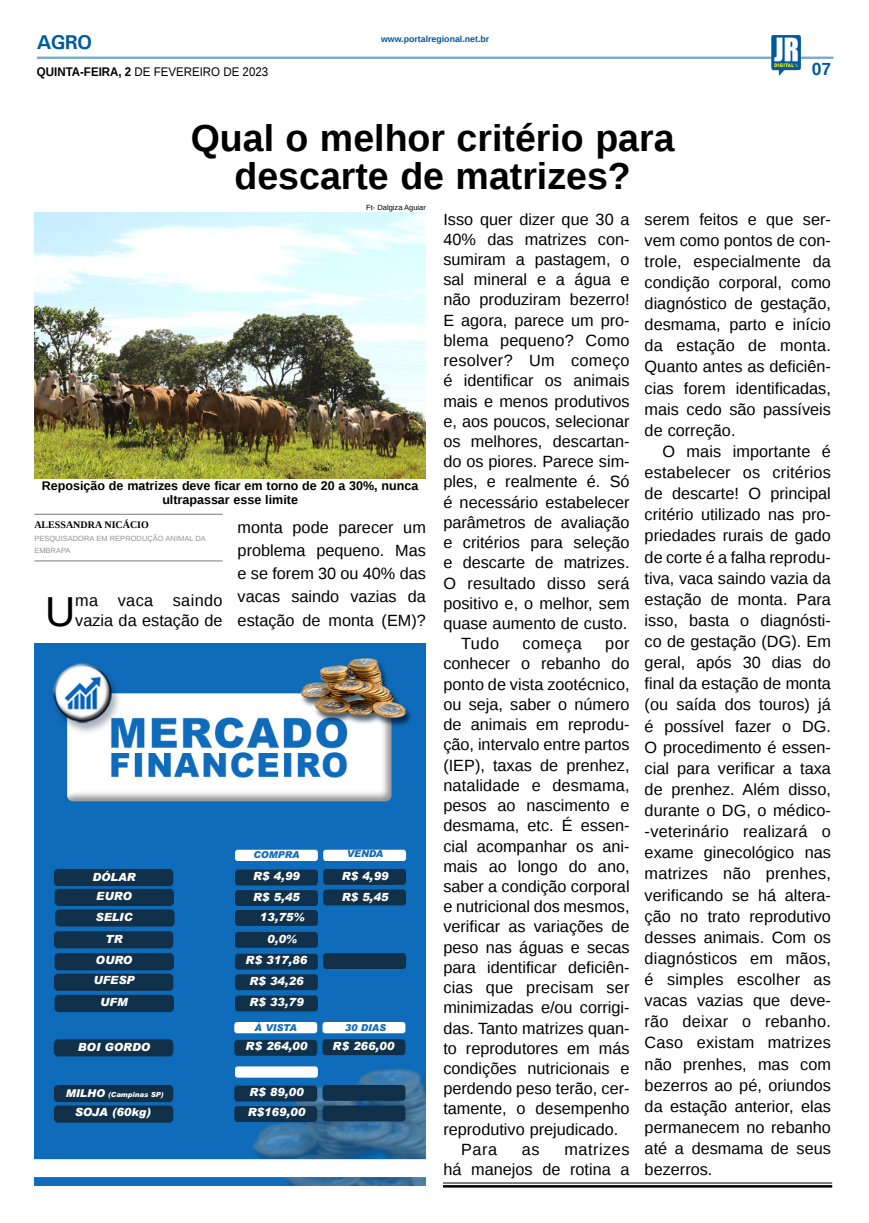
<style>
.page{position:relative;width:869px;height:1223px;background:#fff}
.page>*{position:absolute;margin:0;border:0;box-sizing:border-box;transform-origin:0 0}
.MATÉRIA{font:41.88px "Liberation Sans";color:#000}
.TÍTULO{font:700 37.5px "Liberation Sans";color:#000}
.TITULO_PG{font:700 20px "Univers";color:#005a9e}
.TÍTULO-2{font:700 17.5px "Liberation Sans";color:#005a9e}
.MATÉRIA-2{font:16.25px/20.2px "Liberation Sans";color:#000;text-align:justify}
.LEGENDA{font:700 12.5px/13.8px "Liberation Sans";color:#000;text-align:center}
.t1{font:12.5px "Liberation Sans";color:#000;scale:.92 1}
.MATÉRIA-3{font:italic 900 11.25px "Arial";color:#fff}
.CRÉDITO_NOME{font:700 10px "Liberation Serif";color:#000}
.MATÉRIA-4{font:italic 900 9.5px "Arial";color:#0f6cba}
.DATA_PG{font:700 8.75px "Liberation Sans";color:#005a9e}
.CRÉDITO_MATÉRIA{font:7.5px/12.6px "Liberation Sans";color:#939598}
.CRÉDITO_FOTO{font:7.5px "Liberation Sans";color:#000}
.MATÉRIA-5{font:italic 900 6.88px "Arial";color:#fff}
.s1{font-weight:700}
.s2{font-size:10.75px}
</style>
<div class="page">
<hr style="left:37px;top:57px;width:796px;height:2px;background:#005a9e">
<img style="left:770px;top:35px;width:31px;height:41px">
<img style="left:35px;top:643px;width:390px;height:542px">
<hr style="left:443px;top:1182px;width:388px;height:1px;background:#000">
<hr style="left:443px;top:1185px;width:388px;height:2px;background:#000">
<img style="left:34px;top:213px;width:391px;height:265px">
<hr style="left:34px;top:513px;width:188px;height:2px;background:#939598">
<hr style="left:34px;top:560px;width:188px;height:1px;background:#939598">
<p class="TITULO_PG" style="left:37px;top:30px;width:57px">AGRO</p>
<p class="t1" style="left:37px;top:64px;width:253px"><span class="s1">QUINTA-FEIRA, 2</span> DE FEVEREIRO DE 2023</p>
<p class="DATA_PG" style="left:381px;top:33px;width:110px">www.portalregional.net.br</p>
<p class="TÍTULO" style="left:190px;top:112px;width:485px">Qual o melhor critério para</p>
<p class="TÍTULO" style="left:234px;top:150px;width:397px">descarte de matrizes?</p>
<p class="TÍTULO-2" style="left:811px;top:57px;width:21px">07</p>
<p class="CRÉDITO_FOTO" style="left:366px;top:204px;width:61px">Ft- Dalgiza Aguiar</p>
<p class="LEGENDA" style="left:42px;top:479px;width:378px">Reposição de matrizes deve ficar em torno de 20 a 30%, nunca ultrapassar esse limite</p>
<p class="CRÉDITO_NOME" style="left:34px;top:518px;width:116px">ALESSANDRA NICÁCIO</p>
<p class="CRÉDITO_MATÉRIA" style="left:34px;top:532px;width:173px">PESQUISADORA EM REPRODUÇÃO ANIMAL DA<br>EMBRAPA</p>
<p class="MATÉRIA" style="left:45px;top:587px;width:32px">U</p>
<p class="MATÉRIA-2" style="left:75px;top:590px;width:149px">ma vaca saindo vazia da estação de</p>
<p class="MATÉRIA-2" style="left:237px;top:516px;width:190px;line-height:23.1px">monta pode parecer um problema pequeno. Mas e se forem 30 ou 40% das vacas saindo vazias da estação de monta (EM)?</p>
<p class="MATÉRIA-4" style="left:253px;top:848px;width:47px">COMPRA</p>
<p class="MATÉRIA-4" style="left:346px;top:848px;width:38px">VENDA</p>
<p class="MATÉRIA-3" style="left:92px;top:869px;width:45px">DÓLAR</p>
<p class="MATÉRIA-3" style="left:253px;top:869px;width:48px">R$ 4,99</p>
<p class="MATÉRIA-3" style="left:96px;top:889px;width:37px">EURO</p>
<p class="MATÉRIA-3" style="left:95px;top:910px;width:38px">SELIC</p>
<p class="MATÉRIA-3" style="left:105px;top:932px;width:18px">TR</p>
<p class="MATÉRIA-3" style="left:96px;top:952px;width:38px">OURO</p>
<p class="MATÉRIA-3" style="left:93px;top:973px;width:43px">UFESP</p>
<p class="MATÉRIA-3" style="left:100px;top:995px;width:29px">UFM</p>
<p class="MATÉRIA-3" style="left:78px;top:1039px;width:74px">BOI GORDO</p>
<p class="MATÉRIA-5" style="left:66px;top:1090px;width:99px"><span class="s2">MILHO</span> (Campinas SP)</p>
<p class="MATÉRIA-3" style="left:75px;top:1105px;width:78px">SOJA (60kg)</p>
<p class="MATÉRIA-3" style="left:253px;top:889px;width:48px">R$ 5,45</p>
<p class="MATÉRIA-3" style="left:259px;top:910px;width:46px">13,75%</p>
<p class="MATÉRIA-3" style="left:267px;top:932px;width:31px">0,0%</p>
<p class="MATÉRIA-3" style="left:245px;top:953px;width:63px">R$ 317,86</p>
<p class="MATÉRIA-3" style="left:249px;top:974px;width:56px">R$ 34,26</p>
<p class="MATÉRIA-3" style="left:249px;top:995px;width:56px">R$ 33,79</p>
<p class="MATÉRIA-4" style="left:254px;top:1021px;width:44px">À VISTA</p>
<p class="MATÉRIA-3" style="left:245px;top:1039px;width:63px">R$ 264,00</p>
<p class="MATÉRIA-3" style="left:249px;top:1085px;width:56px">R$ 89,00</p>
<p class="MATÉRIA-3" style="left:247px;top:1105px;width:59px">R$169,00</p>
<p class="MATÉRIA-3" style="left:341px;top:869px;width:48px">R$ 4,99</p>
<p class="MATÉRIA-3" style="left:341px;top:889px;width:48px">R$ 5,45</p>
<p class="MATÉRIA-4" style="left:344px;top:1021px;width:43px">30 DIAS</p>
<p class="MATÉRIA-3" style="left:332px;top:1039px;width:63px">R$ 266,00</p>
<p class="MATÉRIA-2" style="left:443px;top:209px;width:188px">Isso quer dizer que 30 a 40% das matrizes con&shy;sumiram a pastagem, o sal mineral e a água e não produziram bezerro!<br>E agora, parece um pro&shy;blema pequeno? Como resolver? Um começo é identificar os animais mais e menos produtivos e, aos poucos, selecionar os melhores, descartan&shy;do os piores. Parece sim&shy;ples, e realmente é. Só é necessário estabelecer parâmetros de avaliação e critérios para seleção e descarte de matrizes.<br>O resultado disso será positivo e, o melhor, sem quase aumento de custo.</p>
<p class="MATÉRIA-2" style="left:461px;top:634px;width:39px">Tudo</p>
<p class="MATÉRIA-2" style="left:522px;top:634px;width:61px">começa</p>
<p class="MATÉRIA-2" style="left:443px;top:634px;width:188px;text-indent:162px">por conhecer o rebanho do ponto de vista zootécnico, ou seja, saber o número de animais em reprodu&shy;ção, intervalo entre partos (IEP), taxas de prenhez, natalidade e desmama, pesos ao nascimento e desmama, etc. É essen&shy;cial acompanhar os ani&shy;mais ao longo do ano, saber a condição corporal e nutricional dos mesmos, verificar as variações de peso nas águas e secas para identificar deficiên&shy;cias que precisam ser minimizadas e/ou corrigi&shy;das. Tanto matrizes quan&shy;to reprodutores em más condições nutricionais e perdendo peso terão, cer&shy;tamente, o desempenho reprodutivo prejudicado.</p>
<p class="MATÉRIA-2" style="left:461px;top:1139px;width:37px">Para</p>
<p class="MATÉRIA-2" style="left:521px;top:1139px;width:19px">as</p>
<p class="MATÉRIA-2" style="left:443px;top:1139px;width:188px;text-align:right">matrizes<br>há manejos de rotina a</p>
<p class="MATÉRIA-2" style="left:644px;top:209px;width:188px;line-height:21.1px">serem feitos e que ser&shy;vem como pontos de con&shy;trole, especialmente da condição corporal, como diagnóstico de gestação, desmama, parto e início da estação de monta.<br>Quanto antes as deficiên&shy;cias forem identificadas, mais cedo são passíveis de correção.</p>
<p class="MATÉRIA-2" style="left:644px;top:441px;width:188px;line-height:21.1px;text-indent:18px">O mais importante é estabelecer os critérios de descarte! O principal critério utilizado nas pro&shy;priedades rurais de gado de corte é a falha reprodu&shy;tiva, vaca saindo vazia da estação de monta. Para isso, basta o diagnósti&shy;co de gestação (DG). Em geral, após 30 dias do final da estação de monta (ou saída dos touros) já é possível fazer o DG.<br>O procedimento é essen&shy;cial para verificar a taxa de prenhez. Além disso, durante o DG, o médico--veterinário realizará o exame ginecológico nas matrizes não prenhes, verificando se há altera&shy;ção no trato reprodutivo desses animais. Com os diagnósticos em mãos, é simples escolher as vacas vazias que deve&shy;rão deixar o rebanho.<br>Caso existam matrizes não prenhes, mas com bezerros ao pé, oriundos da estação anterior, elas permanecem no rebanho até a desmama de seus bezerros.</p>
</div>
